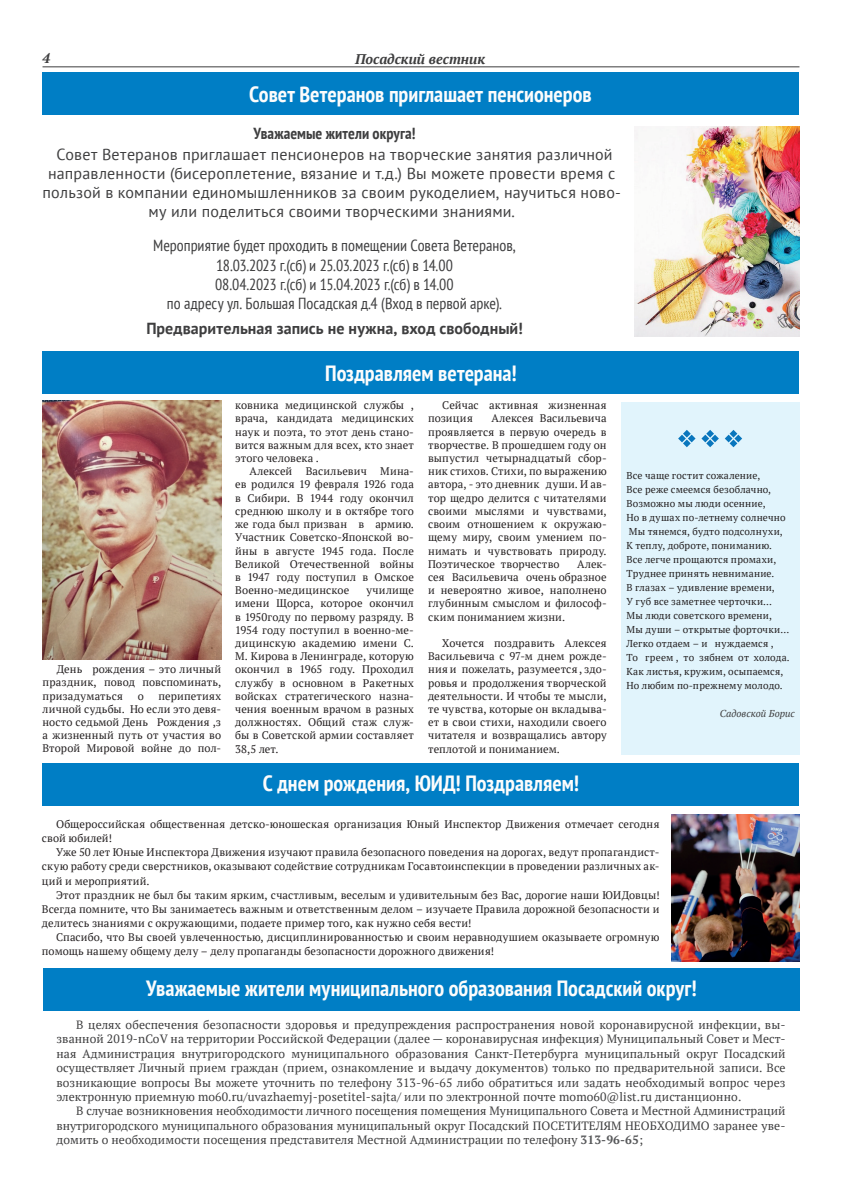
<style>
.page{position:relative;width:842px;height:1191px;background:#fff}
.page>*{position:absolute;margin:0;border:0;box-sizing:border-box;transform-origin:0 0}
.t1{font:700 condensed 22px "PT Sans";color:#fcfcfc}
.t2{font:16px/19.2px "PT Sans";letter-spacing:.01em;color:#3e3e3f;text-align:center}
.t3{font:condensed 16px/19.2px "PT Sans";color:#3e3e3f;text-align:center}
.t4{font:700 16px "PT Sans";letter-spacing:.005em;color:#3e3e3f}
.t5{font:700 condensed 16px "PT Sans";letter-spacing:.005em;color:#3e3e3f}
.t6{font:italic 700 14px "PT Serif";color:#3e3e3f}
.t7{font:12px/14.4px "PT Serif";letter-spacing:.01em;color:#3e3e3f;text-align:justify}
.t8{font:11px/13.2px "PT Serif";letter-spacing:.015em;color:#231f20;text-align:justify}
.t9{font:10px/14px "PT Serif";letter-spacing:.02em;color:#231f20}
.t10{font:italic 10px "PT Serif";letter-spacing:-.005em;color:#3e3e3f}
.s1{font-weight:700;color:#57585a}
</style>
<div class="page">
<hr style="left:43px;top:66px;width:756px;height:1px;background:#3e3e3f">
<div style="left:43px;top:763px;width:756px;height:42px;background:#007ec5"></div>
<div style="left:43px;top:968px;width:757px;height:43px;background:#007ec5"></div>
<div style="left:43px;top:72px;width:756px;height:43px;background:#007ec5"></div>
<img style="left:634px;top:126px;width:165px;height:210px">
<div style="left:43px;top:351px;width:756px;height:42px;background:#007ec5"></div>
<div style="left:621px;top:402px;width:178px;height:352px;background:#e1f4fc"></div>
<svg style="left:701px;top:430px;width:18px;height:17px"></svg>
<svg style="left:725px;top:430px;width:17px;height:17px"></svg>
<svg style="left:678px;top:430px;width:17px;height:17px"></svg>
<img style="left:43px;top:401px;width:178px;height:258px">
<img style="left:671px;top:814px;width:129px;height:147px">
<p class="t6" style="left:43px;top:49px;width:9px">4</p>
<p class="t6" style="left:355px;top:50px;width:132px">Посадский вестник</p>
<h1 class="t1" style="left:249px;top:80px;width:344px">Совет Ветеранов приглашает пенсионеров</h1>
<h2 class="t5" style="left:254px;top:122px;width:163px">Уважаемые жители округа!</h2>
<p class="t2" style="left:43px;top:144px;width:580px">Совет Ветеранов приглашает пенсионеров на творческие занятия различной направленности (бисероплетение, вязание и т.д.) Вы можете провести время с пользой в компании единомышленников за своим рукоделием, научиться ново&shy;му или поделиться своими творческими знаниями.</p>
<h2 class="t3" style="left:153px;top:236px;width:364px">Мероприятие будет проходить в помещении Совета Ветеранов, 18.03.2023 г.(сб) и 25.03.2023 г.(сб) в 14.00<br>08.04.2023 г.(сб) и 15.04.2023 г.(сб) в 14.00<br>по адресу ул. Большая Посадская д.4 (Вход в первой арке).</h2>
<h2 class="t4" style="left:146px;top:318px;width:378px">Предварительная запись не нужна, вход свободный!</h2>
<p class="t8" style="left:43px;top:662px;width:180px;text-indent:14px">День рождения – это личный праздник, повод повспоминать, призадуматься</p>
<p class="t8" style="left:43px;top:689px;width:180px;text-indent:116px">перипетиях личной судьбы. Но если это девя&shy;носто седьмой День Рождения ,з а жизненный путь от участия во Второй Мировой войне до пол-</p>
<p class="t8" style="left:138px;top:689px;width:8px">о</p>
<h1 class="t1" style="left:325px;top:358px;width:193px">Поздравляем ветерана!</h1>
<p class="t8" style="left:235px;top:398px;width:180px">ковника медицинской службы , врача, кандидата медицинских наук и поэта, то этот день стано&shy;вится важным для всех, кто знает этого человека .</p>
<p class="t8" style="left:235px;top:464px;width:180px;text-indent:14px">Алексей Васильевич Мина&shy;ев родился 19 февраля 1926 года в Сибири. В 1944 году окончил среднюю школу и в октябре того же года был призван в армию.<br>Участник Советско-Японской во&shy;йны в августе 1945 года. После Великой Отечественной войны в 1947 году поступил в Омское Военно-медицинское</p>
<p class="t8" style="left:428px;top:398px;width:180px;text-indent:14px">Сейчас активная жизненная позиция</p>
<p class="t8" style="left:428px;top:412px;width:180px;text-indent:63px">Алексея Васильевича проявляется в первую очередь в творчестве. В прошедшем году он выпустил четырнадцатый сбор&shy;ник стихов. Стихи, по выражению автора, - это дневник души. И ав&shy;тор щедро делится с читателями своими мыслями и чувствами, своим отношением к окружаю&shy;щему миру, своим умением по&shy;нимать и чувствовать природу.<br>Поэтическое творчество</p>
<p class="t8" style="left:428px;top:557px;width:180px;text-indent:149px">Алек&shy;сея Васильевича очень образное и невероятно живое, наполнено глубинным смыслом и философ&shy;ским пониманием жизни.</p>
<p class="t8" style="left:428px;top:636px;width:180px;text-indent:14px">Хочется поздравить Алексея Васильевича с 97-м днем рожде&shy;ния и пожелать, разумеется , здо&shy;ровья и продолжения творческой деятельности. И чтобы те мысли, те чувства, которые он вкладыва&shy;ет в свои стихи, находили своего читателя и возвращались автору теплотой и пониманием.</p>
<h1 class="t1" style="left:263px;top:768px;width:318px">С днем рождения, ЮИД! Поздравляем!</h1>
<p class="t8" style="left:235px;top:583px;width:180px;text-indent:131px">училище имени Щорса, которое окончил в 1950году по первому разряду. В 1954 году поступил в военно-ме&shy;дицинскую академию имени С.<br>М. Кирова в Ленинграде, которую окончил в 1965 году. Проходил службу в основном в Ракетных войсках стратегического назна&shy;чения военным врачом в разных должностях. Общий стаж служ&shy;бы в Советской армии составляет 38,5 лет.</p>
<p class="t9" style="left:626px;top:468px;width:165px">Все чаще гостит сожаление,<br>Все реже смеемся безоблачно,<br>Возможно мы люди осенние,<br>Но в душах по-летнему солнечно<br>Мы тянемся, будто подсолнухи,<br>К теплу, доброте, пониманию.<br>Все легче прощаются промахи,<br>Труднее принять невнимание.<br>В глазах – удивление времени,<br>У губ все заметнее черточки…<br>Мы люди советского времени,<br>Мы души – открытые форточки…<br>Легко отдаем – и нуждаемся ,<br>То греем , то зябнем от холода.<br>Как листья, кружим, осыпаемся,<br>Но любим по-прежнему молодо.</p>
<p class="t10" style="left:720px;top:707px;width:76px">Садовской Борис</p>
<p class="t8" style="left:42px;top:817px;width:619px;line-height:14px;text-indent:14px">Общероссийская общественная детско-юношеская организация Юный Инспектор Движения отмечает сегодня свой юбилей!</p>
<p class="t8" style="left:42px;top:845px;width:619px;line-height:14px;text-indent:14px">Уже 50 лет Юные Инспектора Движения изучают правила безопасного поведения на дорогах, ведут пропагандист&shy;скую работу среди сверстников, оказывают содействие сотрудникам Госавтоинспекции в проведении различных ак&shy;ций и мероприятий.</p>
<p class="t8" style="left:42px;top:887px;width:619px;line-height:14px;text-indent:14px">Этот праздник не был бы таким ярким, счастливым, веселым и удивительным без Вас, дорогие наши ЮИДовцы!<br>Всегда помните, что Вы занимаетесь важным и ответственным делом – изучаете Правила дорожной безопасности и делитесь знаниями с окружающими, подаете пример того, как нужно себя вести!</p>
<p class="t8" style="left:42px;top:929px;width:619px;line-height:14px;text-indent:14px">Спасибо, что Вы своей увлеченностью, дисциплинированностью и своим неравнодушием оказываете огромную помощь нашему общему делу – делу пропаганды безопасности дорожного движения!</p>
<h1 class="t1" style="left:146px;top:973px;width:552px">Уважаемые жители муниципального образования Посадский округ!</h1>
<p class="t7" style="left:56px;top:1017px;width:731px;text-indent:20px">В целях обеспечения безопасности здоровья и предупреждения распространения новой коронавирусной инфекции, вы&shy;званной 2019-nCoV на территории Российской Федерации (далее — коронавирусная инфекция) Муниципальный Совет и Мест&shy;ная Администрация внутригородского муниципального образования Санкт-Петербурга муниципальный округ Посадский осуществляет Личный прием граждан (прием, ознакомление и выдачу документов) только по предварительной записи. Все возникающие вопросы Вы можете уточнить по телефону 313-96-65 либо обратиться или задать необходимый вопрос через электронную приемную mo60.ru/uvazhaemyj-posetitel-sajta/ или по электронной почте momo60@list.ru дистанционно.</p>
<p class="t7" style="left:56px;top:1103px;width:731px;text-indent:20px">В случае возникновения необходимости личного посещения помещения Муниципального Совета и Местной Администраций внутригородского муниципального образования муниципальный округ Посадский ПОСЕТИТЕЛЯМ НЕОБХОДИМО заранее уве&shy;домить о необходимости посещения представителя Местной Администрации по телефону <span class="s1">313-96-65</span>;</p>
</div>
